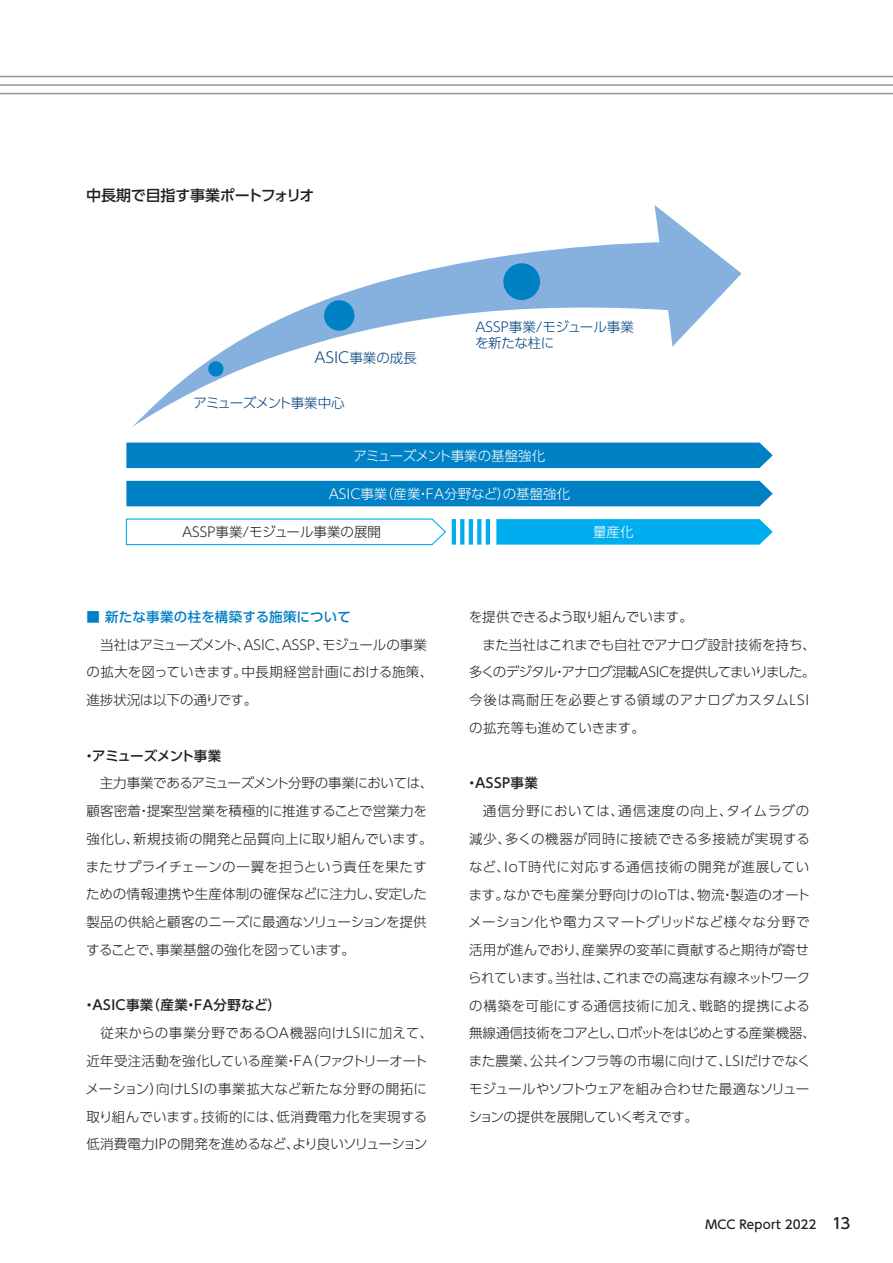
<style>
.page{position:relative;width:893px;height:1263px;background:#fff}
.page>*{position:absolute;margin:0;border:0;box-sizing:border-box;transform-origin:0 0}
.t1{font:500 15px "UD Shin Go Pr 6 N";letter-spacing:-.015em;color:#231f20}
.t2{font:300 13.5px/27.8px "UD Shin Go Pr 6 N";color:#231f20}
.t3{font:300 13.5px/16.5px "UD Shin Go Pr 6 N";letter-spacing:-.01em;color:#00427d}
.t4{font:300 13.5px "UD Shin Go Pr 6 N";color:#fff}
.t5{font:500 13.5px "UD Shin Go Pr 6 N";letter-spacing:.025em;color:#231f20}
.t6{font:500 13.5px "UD Shin Go Pr 6 N";letter-spacing:.015em;color:#0080c5}
.t7{font:300 13.5px "UD Shin Go Pr 6 N";letter-spacing:-.04em;color:#fff}
.t8{font:300 13.5px "UD Shin Go Pr 6 N";letter-spacing:-.075em;color:#00427d}
.t9{font:500 13.5px "UD Shin Go Pr 6 N";letter-spacing:-.04em;color:#231f20}
.t10{font:500 12px "UD Shin Go Pr 6 N";letter-spacing:.02em;color:#231f20}
.s1{font-size:14.85px}
.s2{font-size:15px}
</style>
<div class="page">
<svg style="left:132px;top:205px;width:610px;height:222px"></svg>
<div style="left:126px;top:481px;width:647px;height:25px;background:#0080c5"></div>
<svg style="left:496px;top:519px;width:277px;height:26px;background:#0bb1ef"></svg>
<svg style="left:125px;top:518px;width:321px;height:28px"></svg>
<hr style="left:452px;top:519px;width:4px;height:26px;background:#00aeef">
<svg style="left:460px;top:519px;width:4px;height:26px"></svg>
<hr style="left:469px;top:519px;width:4px;height:26px;background:#00aeef">
<svg style="left:477px;top:519px;width:4px;height:26px"></svg>
<hr style="left:486px;top:519px;width:4px;height:26px;background:#00aeef">
<div style="left:126px;top:442px;width:647px;height:26px;background:#0080c5"></div>
<div style="left:208px;top:361px;width:15px;height:15px;background:#0080c5;border-radius:50%"></div>
<div style="left:324px;top:300px;width:30px;height:31px;background:#0080c5;border-radius:50%"></div>
<div style="left:503px;top:263px;width:37px;height:37px;background:#0080c5;border-radius:50%"></div>
<hr style="left:0;top:76px;width:893px;height:1px;background:#939598">
<hr style="left:0;top:84px;width:893px;height:2px;background:#939598">
<hr style="left:0;top:93px;width:893px;height:1px;background:#939598">
<p class="t1" style="left:86px;top:183px;width:230px">中長期で目指す事業ポートフォリオ</p>
<p class="t3" style="left:315px;top:349px;width:104px"><span class="s1">ASIC</span>事業の成長</p>
<p class="t8" style="left:194px;top:392px;width:153px">アミューズメント事業中心</p>
<p class="t3" style="left:475px;top:318px;width:160px">ASSP事業/モジュール事業を新たな柱に</p>
<p class="t7" style="left:354px;top:444px;width:193px">アミューズメント事業の基盤強化</p>
<p class="t4" style="left:329px;top:483px;width:243px">ASIC事業（産業・FA分野など）の基盤強化</p>
<p class="t2" style="left:182px;top:518px;width:201px">ASSP事業/モジュール事業の展開</p>
<p class="t4" style="left:593px;top:521px;width:42px">量産化</p>
<p class="t6" style="left:86px;top:606px;width:266px">■ 新たな事業の柱を構築する施策について</p>
<p class="t2" style="left:86px;top:630px;width:348px">　当社はアミューズメント、ASIC、ASSP、モジュールの事業の拡大を図っていきます。中長期経営計画における施策、進捗状況は以下の通りです。</p>
<p class="t9" style="left:83px;top:744px;width:140px">・アミューズメント事業</p>
<p class="t2" style="left:86px;top:769px;width:349px">　主力事業であるアミューズメント分野の事業においては、顧客密着・提案型営業を積極的に推進することで営業力を強化し、新規技術の開発と品質向上に取り組んでいます。またサプライチェーンの一翼を担うという責任を果たすための情報連携や生産体制の確保などに注力し、安定した製品の供給と顧客のニーズに最適なソリューションを提供することで、事業基盤の強化を図っています。</p>
<p class="t5" style="left:83px;top:994px;width:200px">・ASIC事業（産業・FA分野など）</p>
<p class="t2" style="left:86px;top:1019px;width:349px">　従来からの事業分野であるOA機器向けLSIに加えて、近年受注活動を強化している産業・FA（ファクトリーオートメーション）向けLSIの事業拡大など新たな分野の開拓に取り組んでいます。技術的には、低消費電力化を実現する低消費電力IPの開発を進めるなど、より良いソリューション</p>
<p class="t2" style="left:469px;top:602px;width:349px">を提供できるよう取り組んでいます。<br>　また当社はこれまでも自社でアナログ設計技術を持ち、多くのデジタル・アナログ混載ASICを提供してまいりました。今後は高耐圧を必要とする領域のアナログカスタムLSIの拡充等も進めていきます。</p>
<p class="t5" style="left:465px;top:772px;width:74px">・ASSP事業</p>
<p class="t2" style="left:468px;top:797px;width:350px;text-indent:15px">通信分野においては、通信速度の向上、タイムラグの減少、多くの機器が同時に接続できる多接続が実現するなど、IoT時代に対応する通信技術の開発が進展しています。なかでも産業分野向けのIoTは、物流・製造のオートメーション化や電力スマートグリッドなど様々な分野で活用が進んでおり、産業界の変革に貢献すると期待が寄せられています。当社は、これまでの高速な有線ネットワークの構築を可能にする通信技術に加え、戦略的提携による無線通信技術をコアとし、ロボットをはじめとする産業機器、また農業、公共インフラ等の市場に向けて、LSIだけでなくモジュールやソフトウェアを組み合わせた最適なソリューションの提供を展開していく考えです。</p>
<p class="t10" style="left:705px;top:1215px;width:147px">MCC Report 2022 <span class="s2">13</span></p>
</div>
